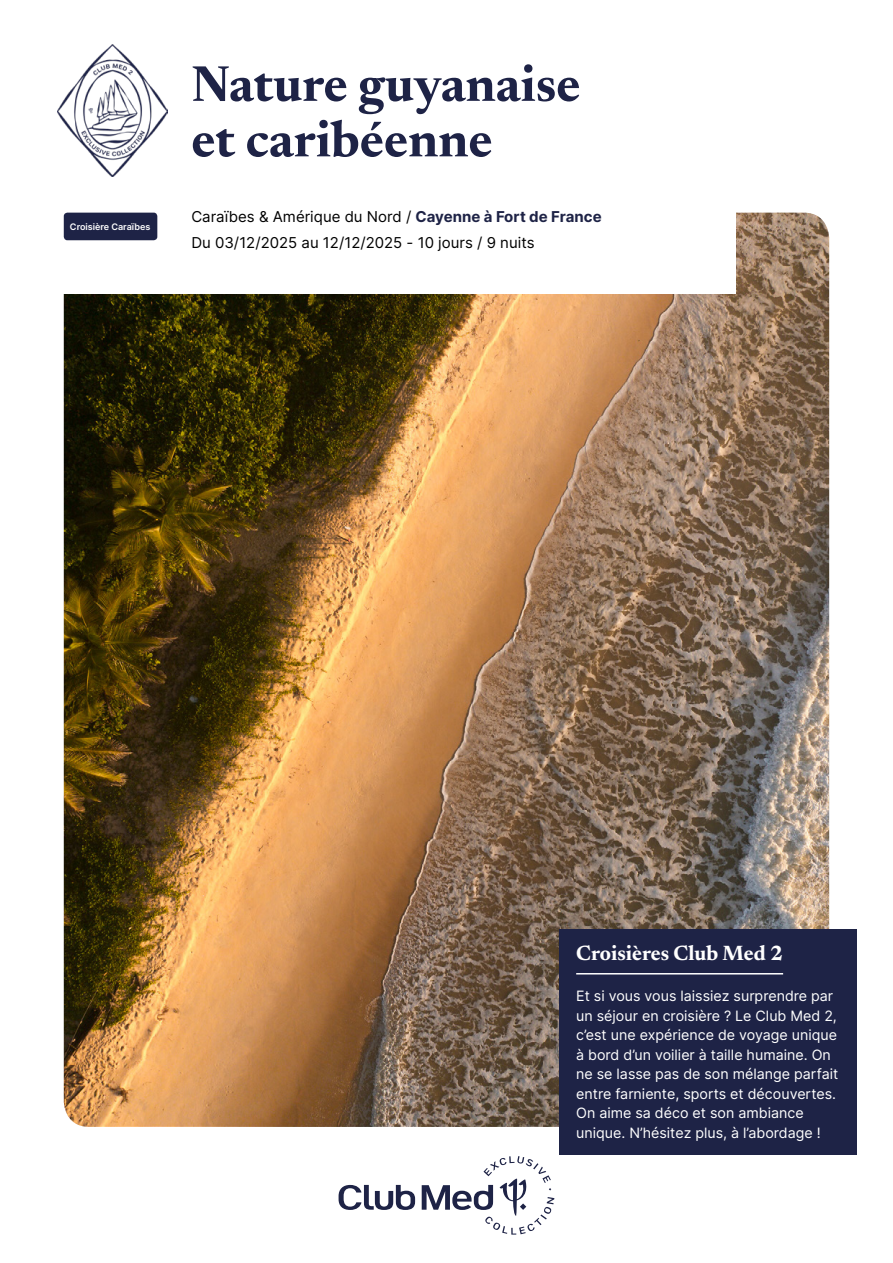
<style>
.page{position:relative;width:893px;height:1263px;background:#fff}
.page>*{position:absolute;margin:0;border:0;box-sizing:border-box;transform-origin:0 0}
.t1{font:700 51px/55.5px "Newsreader 24 pt";color:#1e2346}
.t2{font:700 21px "Newsreader 24 pt";color:#fff}
.t3{font:15px/25.2px "Inter";color:#000}
.t4{font:14.25px/19.5px "Inter";color:#fff}
.t5{font:600 9px "Inter";color:#fff}
.s1{font-weight:700;color:#1e2346}
</style>
<div class="page">
<img style="left:64px;top:213px;width:765px;height:914px">
<div style="left:559px;top:929px;width:298px;height:225px;background:#1e2346"></div>
<hr style="left:576px;top:973px;width:207px;height:1px;background:#fff">
<div style="left:0;top:212px;width:736px;height:81px;background:#fff"></div>
<img style="left:57px;top:45px;width:111px;height:131px">
<div style="left:64px;top:213px;width:93px;height:27px;background:#1e2346;border-radius:4px"></div>
<svg style="left:339px;top:1156px;width:215px;height:78px"></svg>
<p class="t5" style="left:70px;top:220px;width:82px">Croisière Caraïbes</p>
<h1 class="t1" style="left:191px;top:53px;width:391px">Nature guyanaise et caribéenne</h1>
<p class="t3" style="left:191px;top:204px;width:412px">Caraïbes &amp; Amérique du Nord / <span class="s1">Cayenne à Fort de France<br></span>Du 03/12/2025 au 12/12/2025 - 10 jours / 9 nuits</p>
<h2 class="t2" style="left:576px;top:938px;width:208px">Croisières Club Med 2</h2>
<p class="t4" style="left:576px;top:986px;width:264px">Et si vous vous laissiez surprendre par un séjour en croisière ? Le Club Med 2, c’est une expérience de voyage unique à bord d’un voilier à taille humaine. On ne se lasse pas de son mélange parfait entre farniente, sports et découvertes.<br>On aime sa déco et son ambiance unique. N’hésitez plus, à l’abordage !</p>
</div>
